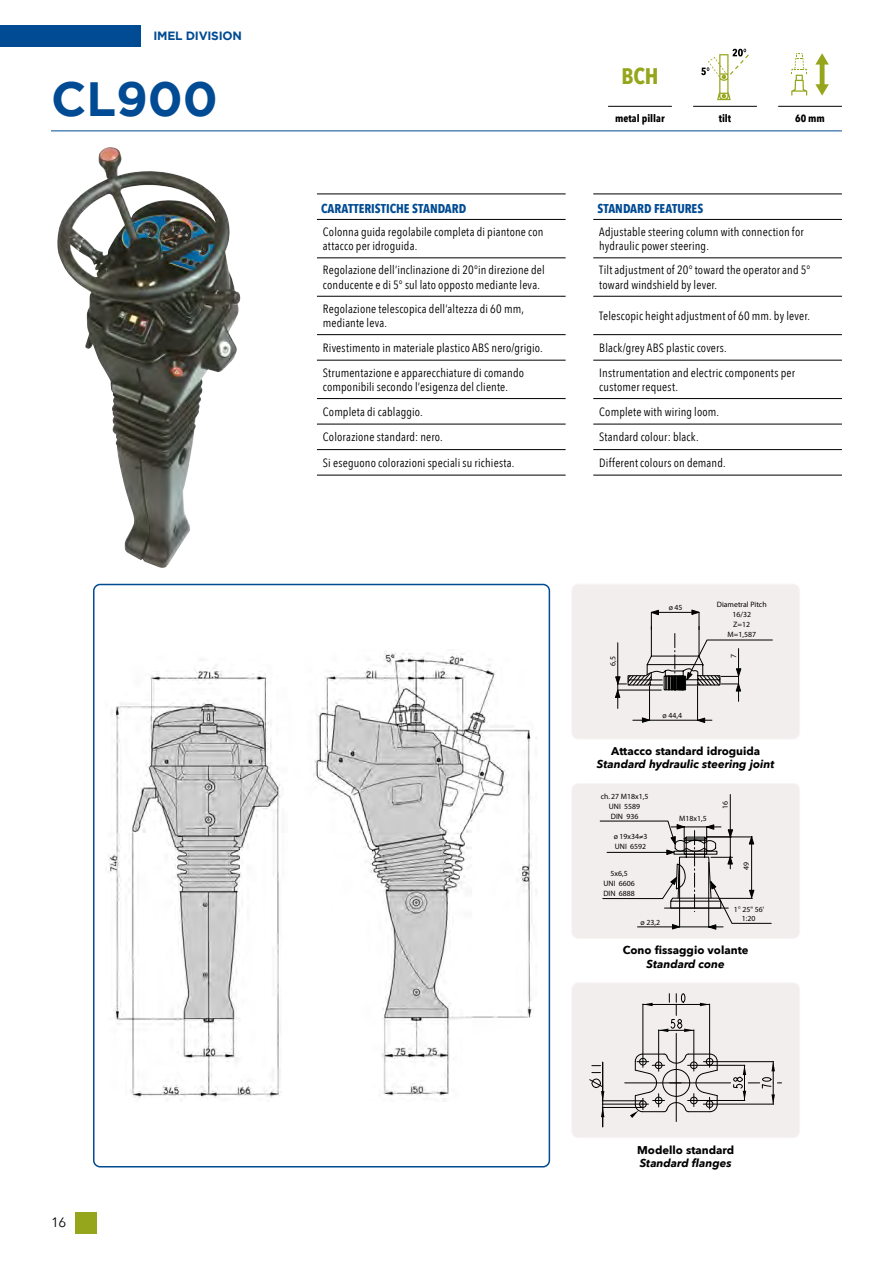
<style>
.page{position:relative;width:893px;height:1263px;background:#fff}
.page>*{position:absolute;margin:0;border:0;box-sizing:border-box;transform-origin:0 0}
.t1{font:700 48px "Gotham";color:#004b93}
.t2{font:700 22.5px "Avenir Next Condensed";color:#96a61c}
.t3{font:13.5px "Avenir Next";color:#000}
.t4{font:700 12.75px "Avenir Next Condensed";color:#004b93}
.t5{font:12px/14.4px "Avenir Next Condensed";letter-spacing:.015em;color:#000}
.t6{font:700 12px "Gotham";letter-spacing:-.02em;color:#004b93}
.t7{font:700 11.25px "Avenir Next";color:#000}
.t8{font:italic 700 11.25px "Avenir Next";color:#000}
.t9{font:700 10.5px "Avenir Next Condensed";color:#000}
.t10{font:7.8px/9.9px "Myriad Pro";color:#000;text-align:center}
</style>
<div class="page">
<div style="left:75px;top:1212px;width:22px;height:21px;background:#96a61c"></div>
<div style="left:0;top:26px;width:141px;height:21px;background:#004b93"></div>
<hr style="left:51px;top:130px;width:791px;height:1px;background:#004b93">
<svg style="left:317px;top:257px;width:525px;height:218px"></svg>
<hr style="left:317px;top:258px;width:249px;height:1px;background:#000">
<hr style="left:593px;top:258px;width:249px;height:1px;background:#000">
<hr style="left:317px;top:296px;width:249px;height:1px;background:#000">
<hr style="left:593px;top:296px;width:249px;height:1px;background:#000">
<hr style="left:317px;top:334px;width:249px;height:1px;background:#000">
<hr style="left:593px;top:334px;width:249px;height:1px;background:#000">
<hr style="left:317px;top:360px;width:249px;height:1px;background:#000">
<hr style="left:593px;top:360px;width:249px;height:1px;background:#000">
<hr style="left:317px;top:398px;width:249px;height:1px;background:#000">
<hr style="left:593px;top:398px;width:249px;height:1px;background:#000">
<hr style="left:317px;top:424px;width:249px;height:1px;background:#000">
<hr style="left:593px;top:424px;width:249px;height:1px;background:#000">
<hr style="left:317px;top:449px;width:249px;height:1px;background:#000">
<hr style="left:593px;top:449px;width:249px;height:1px;background:#000">
<hr style="left:317px;top:194px;width:249px;height:1px;background:#000">
<hr style="left:593px;top:194px;width:249px;height:1px;background:#000">
<hr style="left:317px;top:219px;width:249px;height:1px;background:#000">
<hr style="left:317px;top:475px;width:249px;height:1px;background:#000">
<hr style="left:593px;top:219px;width:249px;height:1px;background:#000">
<hr style="left:593px;top:475px;width:249px;height:1px;background:#000">
<img style="left:57px;top:147px;width:184px;height:421px">
<img style="left:108px;top:651px;width:429px;height:449px">
<div style="left:93px;top:584px;width:457px;height:583px;border:2px solid #004b93;border-radius:6px"></div>
<div style="left:572px;top:584px;width:228px;height:155px;background:#f2eeed;border-radius:6px"></div>
<svg style="left:633px;top:717px;width:16px;height:6px"></svg>
<hr style="left:697px;top:686px;width:1px;height:34px;background:#000">
<hr style="left:649px;top:686px;width:1px;height:34px;background:#000">
<hr style="left:649px;top:720px;width:49px;height:1px;background:#000">
<svg style="left:697px;top:718px;width:15px;height:5px"></svg>
<svg style="left:615px;top:610px;width:158px;height:99px"></svg>
<div style="left:571px;top:584px;width:229px;height:155px;border:1px solid #f8f5f5;border-radius:6px"></div>
<div style="left:572px;top:783px;width:228px;height:155px;background:#f2eeed;border-radius:6px"></div>
<hr style="left:730px;top:794px;width:1px;height:43px;background:#000">
<div style="left:571px;top:783px;width:229px;height:156px;border:1px solid #f8f5f5;border-radius:6px"></div>
<div style="left:572px;top:983px;width:228px;height:155px;background:#f2eeed;border-radius:6px"></div>
<svg style="left:589px;top:993px;width:193px;height:134px"></svg>
<div style="left:571px;top:982px;width:229px;height:156px;border:1px solid #f8f5f5;border-radius:6px"></div>
<hr style="left:608px;top:106px;width:64px;height:1px;background:#000">
<hr style="left:693px;top:106px;width:64px;height:1px;background:#000">
<hr style="left:778px;top:106px;width:64px;height:1px;background:#000">
<svg style="left:701px;top:49px;width:48px;height:51px"></svg>
<svg style="left:791px;top:53px;width:16px;height:43px"></svg>
<svg style="left:815px;top:53px;width:14px;height:43px"></svg>
<svg style="left:600px;top:821px;width:171px;height:108px"></svg>
<p class="t6" style="left:153px;top:29px;width:90px">IMEL DIVISION</p>
<h1 class="t1" style="left:51px;top:71px;width:168px">CL900</h1>
<p class="t3" style="left:51px;top:1211px;width:17px">16</p>
<h2 class="t2" style="left:621px;top:62px;width:39px">BCH</h2>
<p class="t9" style="left:615px;top:112px;width:51px">metal pillar</p>
<p class="t9" style="left:719px;top:112px;width:14px">tilt</p>
<p class="t9" style="left:795px;top:112px;width:31px">60 mm</p>
<p class="t4" style="left:321px;top:201px;width:147px">CARATTERISTICHE STANDARD</p>
<p class="t4" style="left:597px;top:201px;width:107px">STANDARD FEATURES</p>
<p class="t5" style="left:323px;top:224px;width:222px">Colonna guida regolabile completa di piantone con attacco per idroguida.</p>
<p class="t5" style="left:599px;top:224px;width:206px">Adjustable steering column with connection for hydraulic power steering.</p>
<p class="t5" style="left:323px;top:262px;width:223px">Regolazione dell’inclinazione di 20°in direzione del conducente e di 5° sul lato opposto mediante leva.</p>
<p class="t5" style="left:599px;top:262px;width:213px">Tilt adjustment of 20° toward the operator and 5° toward windshield by lever.</p>
<p class="t5" style="left:323px;top:301px;width:203px">Regolazione telescopica dell’altezza di 60 mm, mediante leva.</p>
<p class="t5" style="left:599px;top:308px;width:212px">Telescopic height adjustment of 60 mm. by lever.</p>
<p class="t5" style="left:323px;top:340px;width:221px">Rivestimento in materiale plastico ABS nero/grigio.</p>
<p class="t5" style="left:599px;top:340px;width:129px">Black/grey ABS plastic covers.</p>
<p class="t5" style="left:323px;top:365px;width:203px">Strumentazione e apparecchiature di comando componibili secondo l’esigenza del cliente.</p>
<p class="t5" style="left:599px;top:365px;width:197px">Instrumentation and electric components per customer request.</p>
<p class="t5" style="left:323px;top:404px;width:101px">Completa di cablaggio.</p>
<p class="t5" style="left:599px;top:404px;width:121px">Complete with wiring loom.</p>
<p class="t5" style="left:323px;top:429px;width:121px">Colorazione standard: nero.</p>
<p class="t5" style="left:599px;top:429px;width:101px">Standard colour: black.</p>
<p class="t5" style="left:323px;top:455px;width:193px">Si eseguono colorazioni speciali su richiesta.</p>
<p class="t5" style="left:599px;top:455px;width:128px">Different colours on demand.</p>
<p class="t10" style="left:608px;top:666px;width:11px;rotate:-90deg">6,5</p>
<p class="t10" style="left:669px;top:602px;width:15px">ø 45</p>
<p class="t10" style="left:662px;top:710px;width:21px">ø 44,4</p>
<p class="t10" style="left:717px;top:599px;width:51px">Diametral Pitch<br>16/32<br>Z=12<br>M=1,587</p>
<p class="t10" style="left:728px;top:658px;width:5px;rotate:-90deg">7</p>
<p class="t7" style="left:611px;top:741px;width:151px">Attacco standard idroguida</p>
<p class="t8" style="left:597px;top:755px;width:179px">Standard hydraulic steering joint</p>
<p class="t10" style="left:601px;top:791px;width:49px">ch. 27 M18x1,5<br>UNI 5589<br>DIN 936</p>
<p class="t10" style="left:614px;top:832px;width:35px;text-align:left">ø 19x34≠3<br>UNI 6592</p>
<p class="t10" style="left:603px;top:868px;width:33px">5x6,5<br>UNI 6606<br>DIN 6888</p>
<p class="t10" style="left:641px;top:918px;width:21px">ø 23,2</p>
<p class="t10" style="left:679px;top:813px;width:29px">M18x1,5</p>
<p class="t10" style="left:720px;top:809px;width:9px;rotate:-90deg">16</p>
<p class="t10" style="left:741px;top:870px;width:9px;rotate:-90deg">49</p>
<p class="t10" style="left:734px;top:904px;width:32px">1 25" 56'<br>1:20</p>
<p class="t7" style="left:623px;top:940px;width:127px">Cono fissaggio volante</p>
<p class="t8" style="left:646px;top:954px;width:80px">Standard cone</p>
<p class="t7" style="left:637px;top:1140px;width:99px">Modello standard</p>
<p class="t8" style="left:640px;top:1153px;width:93px">Standard flanges</p>
</div>
